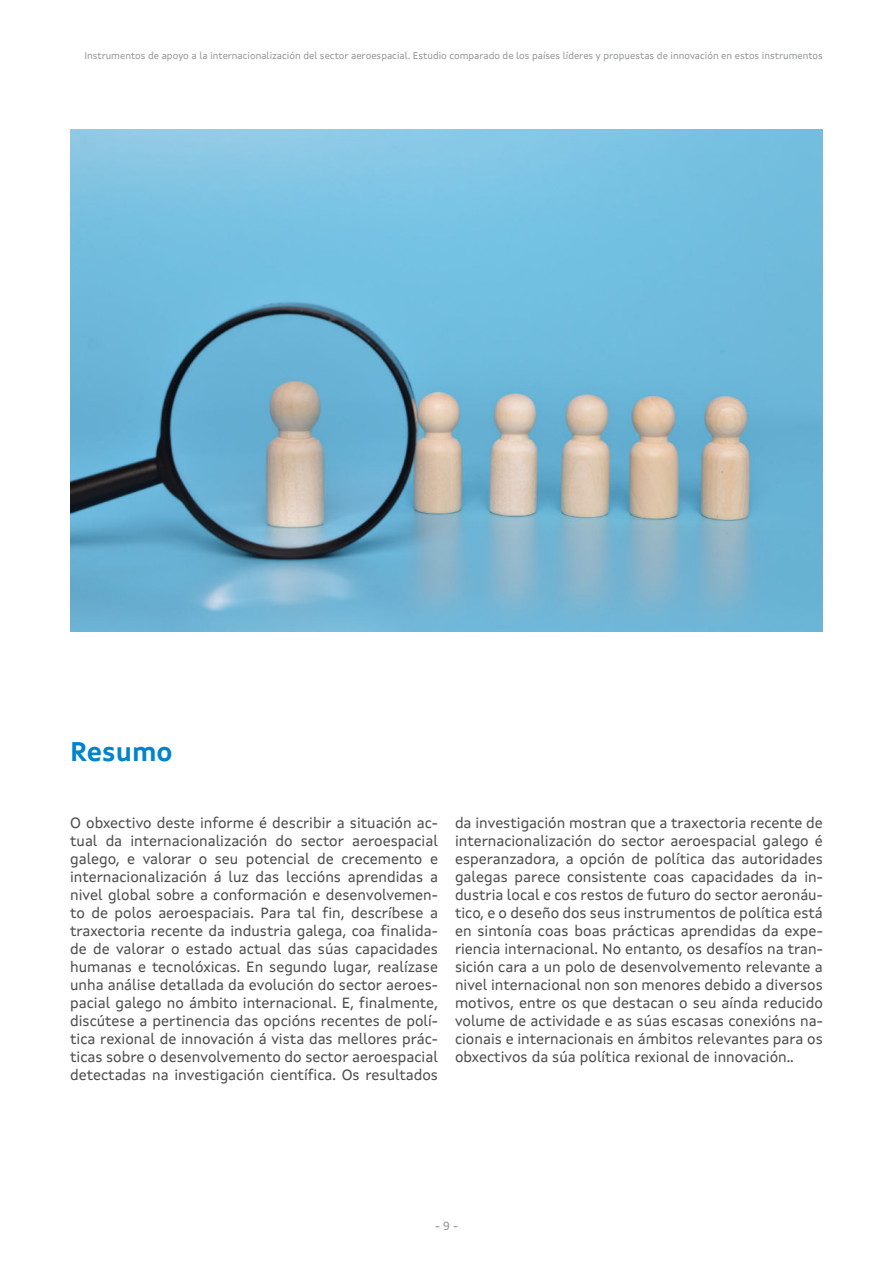
<style>
.page{position:relative;width:893px;height:1263px;background:#fff}
.page>*{position:absolute;margin:0;border:0;box-sizing:border-box;transform-origin:0 0}
.t1{font:700 27px "Xunta Sans";color:#0084ca}
.t2{font:15px/18px "Xunta Sans";color:#4b4c4d;text-align:justify}
.t3{font:12px "Xunta Sans";color:#939598}
.t4{font:9.9px "Xunta Sans";color:#939598}
</style>
<div class="page">
<img style="left:70px;top:130px;width:753px;height:501px">
<p class="t4" style="left:84px;top:51px;width:740px">Instrumentos de apoyo a la internacionalización del sector aeroespacial. Estudio comparado de los países líderes y propuestas de innovación en estos instrumentos</p>
<h1 class="t1" style="left:70px;top:735px;width:104px">Resumo</h1>
<p class="t2" style="left:70px;top:814px;width:369px">O obxectivo deste informe é describir a situación ac&shy;tual da internacionalización do sector aeroespacial galego, e valorar o seu potencial de crecemento e internacionalización á luz das leccións aprendidas a nivel global sobre a conformación e desenvolvemen&shy;to de polos aeroespaciais. Para tal fin, descríbese a traxectoria recente da industria galega, coa finalida&shy;de de valorar o estado actual das súas capacidades humanas e tecnolóxicas. En segundo lugar, realízase unha análise detallada da evolución do sector aeroes&shy;pacial galego no ámbito internacional. E, finalmente, discútese a pertinencia das opcións recentes de polí&shy;tica rexional de innovación á vista das mellores prác&shy;ticas sobre o desenvolvemento do sector aeroespacial detectadas na investigación científica. Os resultados</p>
<p class="t2" style="left:455px;top:814px;width:369px">da investigación mostran que a traxectoria recente de internacionalización do sector aeroespacial galego é esperanzadora, a opción de política das autoridades galegas parece consistente coas capacidades da in&shy;dustria local e cos restos de futuro do sector aeronáu&shy;tico, e o deseño dos seus instrumentos de política está en sintonía coas boas prácticas aprendidas da expe&shy;riencia internacional. No entanto, os desafíos na tran&shy;sición cara a un polo de desenvolvemento relevante a nivel internacional non son menores debido a diversos motivos, entre os que destacan o seu aínda reducido volume de actividade e as súas escasas conexións na&shy;cionais e internacionais en ámbitos relevantes para os obxectivos da súa política rexional de innovación..</p>
<p class="t3" style="left:435px;top:1218px;width:24px">- 9 -</p>
</div>
